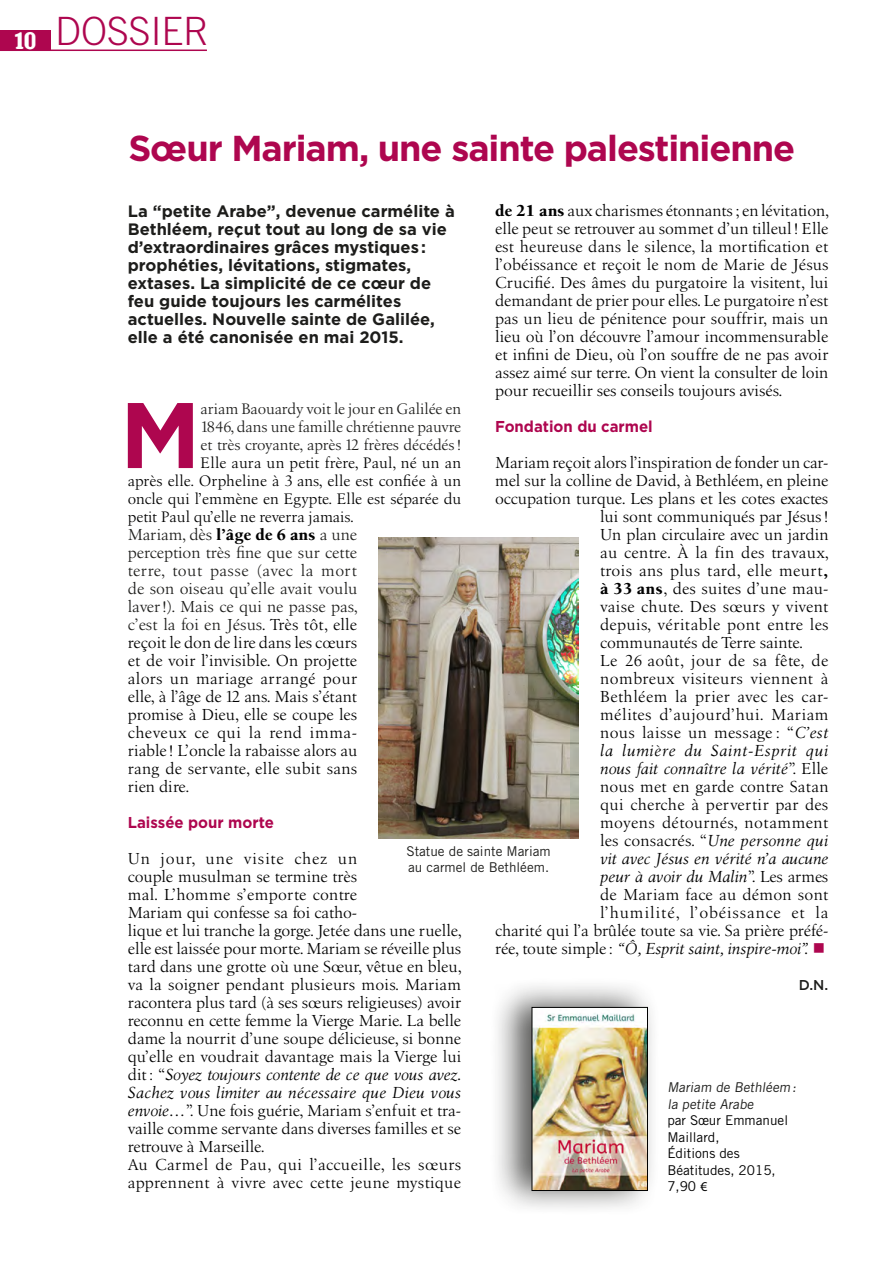
<style>
.page{position:relative;width:893px;height:1263px;background:#fff}
.page>*{position:absolute;margin:0;border:0;box-sizing:border-box;transform-origin:0 0}
.t1{font:700 92.85px "Gotham";color:#ae064f}
.t2{font:300 39px "Trade Gothic";color:#ae064f}
.t3{font:700 36px "Gotham";letter-spacing:-.03em;color:#ae064f}
.t4{font:16.5px/18px "Birka";letter-spacing:.01em;color:#000;text-align:justify}
.t5{font:700 16.5px/18px "Gotham";color:#1d1d1b}
.t6{font:italic 16.5px "Birka";color:#000}
.t7{font:16.5px "Birka";letter-spacing:.03em;color:#000}
.t8{font:16.5px "Birka";letter-spacing:.035em;color:#000}
.t9{font:16.5px "Birka";letter-spacing:.055em;color:#000}
.t10{font:italic 16.5px "Birka";letter-spacing:.04em;color:#000}
.t11{font:15.75px/18px "Birka";color:#000;text-align:justify}
.t12{font:15.75px/18px "Birka";color:#1d1d1b;text-align:justify}
.t13{font:700 15.75px "Gotham";color:#ae064f;scale:.95 1}
.t14{font:500 14.25px "Gotham";color:#1d1d1b}
.t15{font:13.5px/16.5px "Trade Gothic";color:#1d1d1b}
.t16{font:13.5px/16.5px "Trade Gothic";color:#000}
.s1{font-weight:700}
.s2{font-style:italic}
.s3{font-style:normal}
.s4{color:#ae064f}
.s5{color:#1d1d1b}
.s6{font-family:"Myriad Pro"}
</style>
<div class="page">
<hr style="left:0;top:50px;width:207px;height:1px;background:#ae064f">
<div style="left:0;top:31px;width:51px;height:19px;background:#ae064f"></div>
<div style="left:489px;top:976px;width:172px;height:240px;background:#1d1d1b;opacity:.75"></div>
<img style="left:534px;top:1009px;width:112px;height:180px">
<div style="left:532px;top:1007px;width:116px;height:184px;border:1px solid #000"></div>
<img style="left:378px;top:537px;width:201px;height:301px">
<h2 class="t2" style="left:15px;top:8px;width:196px"><sub>10</sub> DOSSIER</h2>
<h3 class="t3" style="left:128px;top:124px;width:668px">Sœur Mariam, une sainte palestinienne</h3>
<p class="t5" style="left:128px;top:202px;width:328px">La “petite Arabe”, devenue carmélite à Bethléem, reçut tout au long de sa vie d’extraordinaires grâces mystiques : prophéties, lévitations, stigmates, extases. La simplicité de ce cœur de feu guide toujours les carmélites actuelles. Nouvelle sainte de Galilée, elle a été canonisée en mai 2015.</p>
<p class="t4" style="left:495px;top:202px;width:336px"><span class="s1">de 21 ans</span> aux charismes étonnants; en lévitation, elle peut se retrouver au sommet d’un tilleul! Elle est heureuse dans le silence, la mortification et l’obéissance et reçoit le nom de Marie de Jésus Crucifié. Des âmes du purgatoire la visitent, lui demandant de prier pour elles. Le purgatoire n’est pas un lieu de pénitence pour souffrir, mais un lieu où l’on découvre l’amour incommensurable et infini de Dieu, où l’on souffre de ne pas avoir assez aimé sur terre. On vient la consulter de loin pour recueillir ses conseils toujours avisés.</p>
<p class="t13" style="left:495px;top:416px;width:167px">Fondation du carmel</p>
<p class="t4" style="left:495px;top:454px;width:335px">Mariam reçoit alors l’inspiration de fonder un car-</p>
<p class="t4" style="left:495px;top:472px;width:335px">mel sur la colline de David, à Bethléem, en pleine</p>
<p class="t4" style="left:495px;top:490px;width:335px">occupation turque. Les plans et les cotes exactes</p>
<p class="t4" style="left:600px;top:508px;width:230px">lui sont communiqués par Jésus!</p>
<p class="t4" style="left:600px;top:526px;width:230px">Un plan circulaire avec un jardin</p>
<p class="t4" style="left:600px;top:544px;width:230px">au centre. À la fin des travaux,</p>
<p class="t4" style="left:600px;top:562px;width:230px">trois ans plus tard, elle meurt<span class="s1">,</span></p>
<p class="t4" style="left:600px;top:580px;width:230px"><span class="s1">à 33 ans</span>, des suites d’une mau-</p>
<p class="t4" style="left:600px;top:598px;width:230px">vaise chute. Des sœurs y vivent</p>
<p class="t4" style="left:600px;top:616px;width:230px">depuis, véritable pont entre les</p>
<p class="t4" style="left:600px;top:634px;width:205px">communautés de Terre sainte.</p>
<p class="t7" style="left:600px;top:651px;width:230px">Le 26 août, jour de sa fête, de</p>
<p class="t7" style="left:600px;top:669px;width:230px">nombreux visiteurs viennent à</p>
<p class="t7" style="left:600px;top:687px;width:230px">Bethléem la prier avec les car-</p>
<p class="t8" style="left:600px;top:706px;width:230px">mélites d’aujourd’hui. Mariam</p>
<p class="t7" style="left:600px;top:724px;width:230px">nous laisse un message : “<span class="s2">C’est</span></p>
<p class="t10" style="left:600px;top:741px;width:230px">la lumière du Saint-Esprit qui</p>
<p class="t6" style="left:600px;top:759px;width:230px">nous fait connaître la vérité<span class="s3">”. Elle</span></p>
<p class="t4" style="left:600px;top:778px;width:230px">nous met en garde contre Satan</p>
<p class="t4" style="left:600px;top:796px;width:230px">qui cherche à pervertir par des</p>
<p class="t7" style="left:600px;top:814px;width:230px">moyens détournés, notamment</p>
<p class="t4" style="left:600px;top:832px;width:230px">les consacrés. “<span class="s2">Une personne qui</span></p>
<p class="t6" style="left:600px;top:849px;width:230px">vit avec Jésus en vérité n’a aucune</p>
<p class="t6" style="left:600px;top:867px;width:230px">peur à avoir du Malin<span class="s3">”. Les armes</span></p>
<p class="t4" style="left:600px;top:886px;width:230px">de Mariam face au démon sont</p>
<p class="t9" style="left:600px;top:904px;width:230px">l’humilité, l’obéissance et la</p>
<p class="t4" style="left:495px;top:922px;width:335px">charité qui l’a brûlée toute sa vie. Sa prière préfé-</p>
<p class="t6" style="left:495px;top:939px;width:332px"><span class="s3">rée, toute simple :</span> “Ô, Esprit saint, inspire-moi”. <span class="s4">■</span></p>
<p class="t14" style="left:799px;top:976px;width:31px">D.N.</p>
<h1 class="t1" style="left:120px;top:374px;width:82px">M</h1>
<p class="t12" style="left:201px;top:400px;width:262px">ariam Baouardy voit le jour en Galilée en 1846, dans une famille chrétienne pauvre et très croyante, après 12 frères décédés!</p>
<p class="t11" style="left:128px;top:454px;width:335px;text-indent:73px">Elle aura un petit frère, Paul, né un an après elle. Orpheline à 3 ans, elle est confiée à un oncle qui l’emmène en Egypte. Elle est séparée du petit Paul qu’elle ne reverra jamais.</p>
<p class="t4" style="left:128px;top:526px;width:232px"><span class="s5">Mariam, dès</span> <span class="s1">l’âge de 6 ans</span> <span class="s5">a une perception très fine que sur cette terre, tout passe (avec la mort de son oiseau qu’elle avait voulu laver!). Mais ce qui ne passe pas, c’est la foi en Jésus</span>. Très tôt, elle reçoit le don de lire dans les cœurs et de voir l’invisible. On projette alors un mariage arrangé pour elle, à l’âge de 12 ans. Mais s’étant promise à Dieu, elle se coupe les cheveux ce qui la rend imma&shy;riable ! L’oncle la rabaisse alors au rang de servante, elle subit sans rien dire.</p>
<p class="t13" style="left:128px;top:812px;width:155px">Laissée pour morte</p>
<p class="t4" style="left:128px;top:850px;width:336px;text-align:left">Un jour, une visite chez un<br>couple musulman se termine très<br>mal. L’homme s’emporte contre<br>Mariam qui confesse sa foi catho-<br>lique et lui tranche la gorge. Jetée dans une ruelle, elle est laissée pour morte. Mariam se réveille plus tard dans une grotte où une Sœur, vêtue en bleu, va la soigner pendant plusieurs mois. Mariam racontera plus tard (à ses sœurs religieuses) avoir reconnu en cette femme la Vierge Marie. La belle dame la nourrit d’une soupe délicieuse, si bonne qu’elle en voudrait davantage mais la Vierge lui dit: “<span class="s2">Soyez toujours contente de ce que vous avez.<br>Sachez vous limiter au nécessaire que Dieu vous envoie…</span>”. Une fois guérie, Mariam s’enfuit et tra&shy;vaille comme servante dans diverses familles et se retrouve à Marseille.<br>Au Carmel de Pau, qui l’accueille, les sœurs apprennent à vivre avec cette jeune mystique</p>
<p class="t15" style="left:406px;top:843px;width:146px">Statue de sainte Mariam au carmel de Bethléem.</p>
<p class="t15" style="left:667px;top:1079px;width:133px">Mariam de Bethléem: la petite Arabe</p>
<p class="t16" style="left:667px;top:1112px;width:122px">par Sœur Emmanuel<br>Maillard,<br>Éditions des<br>Béatitudes, 2015,<br>7,90 <span class="s6">€</span></p>
</div>
